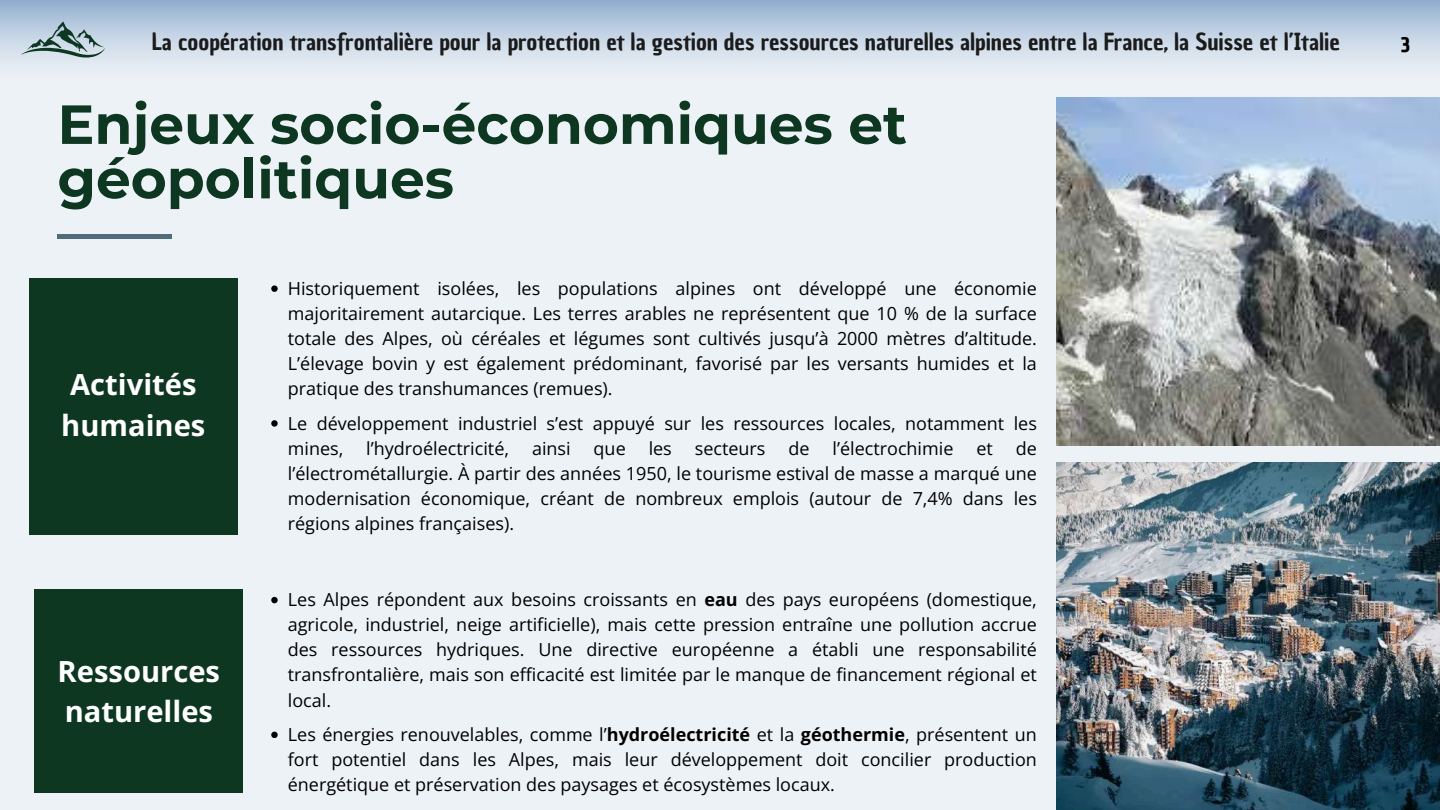
<style>
.page{position:relative;width:1440px;height:810px;background:#edf2f6}
.page>*{position:absolute;margin:0;border:0;box-sizing:border-box;transform-origin:0 0}
.t1{font:700 55px/54.5px "Montserrat";color:#0d3720}
.t2{font:700 29.1px/40.5px "Open Sans";color:#fff}
.t3{font:23px "Chau Philomene One";color:#1b1b1b}
.t4{font:20px "Chau Philomene One";color:#000}
.t5{font:18px/25.1px "Open Sans";color:#000;text-align:justify}
.s1{font-weight:700}
</style>
<div class="page">
<img style="left:1056px;top:462px;width:384px;height:348px">
<img style="left:1056px;top:98px;width:384px;height:348px">
<div style="left:58px;top:234px;width:114px;height:5px;background:#516d7d"></div>
<div style="left:34px;top:589px;width:209px;height:204px;background:#0d3720"></div>
<div style="left:29px;top:278px;width:209px;height:256px;background:#0d3720"></div>
<svg style="left:271px;top:285px;width:7px;height:7px"></svg>
<svg style="left:271px;top:420px;width:7px;height:7px"></svg>
<svg style="left:271px;top:597px;width:7px;height:6px"></svg>
<svg style="left:271px;top:732px;width:7px;height:6px"></svg>
<div style="left:0;top:0;width:1440px;height:81px;background:linear-gradient(to bottom,#98b3d3,#f6f8f9)"></div>
<svg style="left:21px;top:21px;width:84px;height:36px;background:#9db2b9"></svg>
<p class="t3" style="left:152px;top:27px;width:1189px">La coopération transfrontalière pour la protection et la gestion des ressources naturelles alpines entre la France, la Suisse et l’Italie</p>
<p class="t4" style="left:1401px;top:31px;width:11px">3</p>
<h1 class="t1" style="left:58px;top:97px;width:851px">Enjeux socio-économiques et géopolitiques</h1>
<h2 class="t2" style="left:61px;top:364px;width:146px;text-align:center">Activités humaines</h2>
<h2 class="t2" style="left:58px;top:650px;width:164px">Ressources naturelles</h2>
<p class="t5" style="left:288px;top:275px;width:751px">Historiquement isolées, les populations alpines ont développé une économie majoritairement autarcique. Les terres arables ne représentent que 10 % de la surface totale des Alpes, où céréales et légumes sont cultivés jusqu’à 2000 mètres d’altitude.<br>L’élevage bovin y est également prédominant, favorisé par les versants humides et la pratique des transhumances (remues).</p>
<p class="t5" style="left:288px;top:410px;width:751px">Le développement industriel s’est appuyé sur les ressources locales, notamment les mines,</p>
<p class="t5" style="left:366px;top:435px;width:144px">l’hydroélectricité,</p>
<p class="t5" style="left:532px;top:435px;width:40px">ainsi</p>
<p class="t5" style="left:594px;top:435px;width:34px">que</p>
<p class="t5" style="left:649px;top:435px;width:25px">les</p>
<p class="t5" style="left:695px;top:435px;width:72px">secteurs</p>
<p class="t5" style="left:788px;top:435px;width:23px">de</p>
<p class="t5" style="left:832px;top:435px;width:123px">l’électrochimie</p>
<p class="t5" style="left:976px;top:435px;width:18px">et</p>
<p class="t5" style="left:288px;top:435px;width:751px;text-indent:728px">de l’électrométallurgie. À partir des années 1950, le tourisme estival de masse a marqué une modernisation économique, créant de nombreux emplois (autour de 7,4% dans les régions alpines françaises).</p>
<p class="t5" style="left:288px;top:587px;width:751px">Les Alpes répondent aux besoins croissants en <span class="s1">eau</span> des pays européens (domestique, agricole, industriel, neige artificielle), mais cette pression entraîne une pollution accrue des ressources hydriques. Une directive européenne a établi une responsabilité transfrontalière, mais son efficacité est limitée par le manque de financement régional et local.</p>
<p class="t5" style="left:288px;top:721px;width:751px">Les énergies renouvelables, comme l’<span class="s1">hydroélectricité</span> et la <span class="s1">géothermie</span>, présentent un fort potentiel dans les Alpes, mais leur développement doit concilier production énergétique et préservation des paysages et écosystèmes locaux.</p>
</div>
